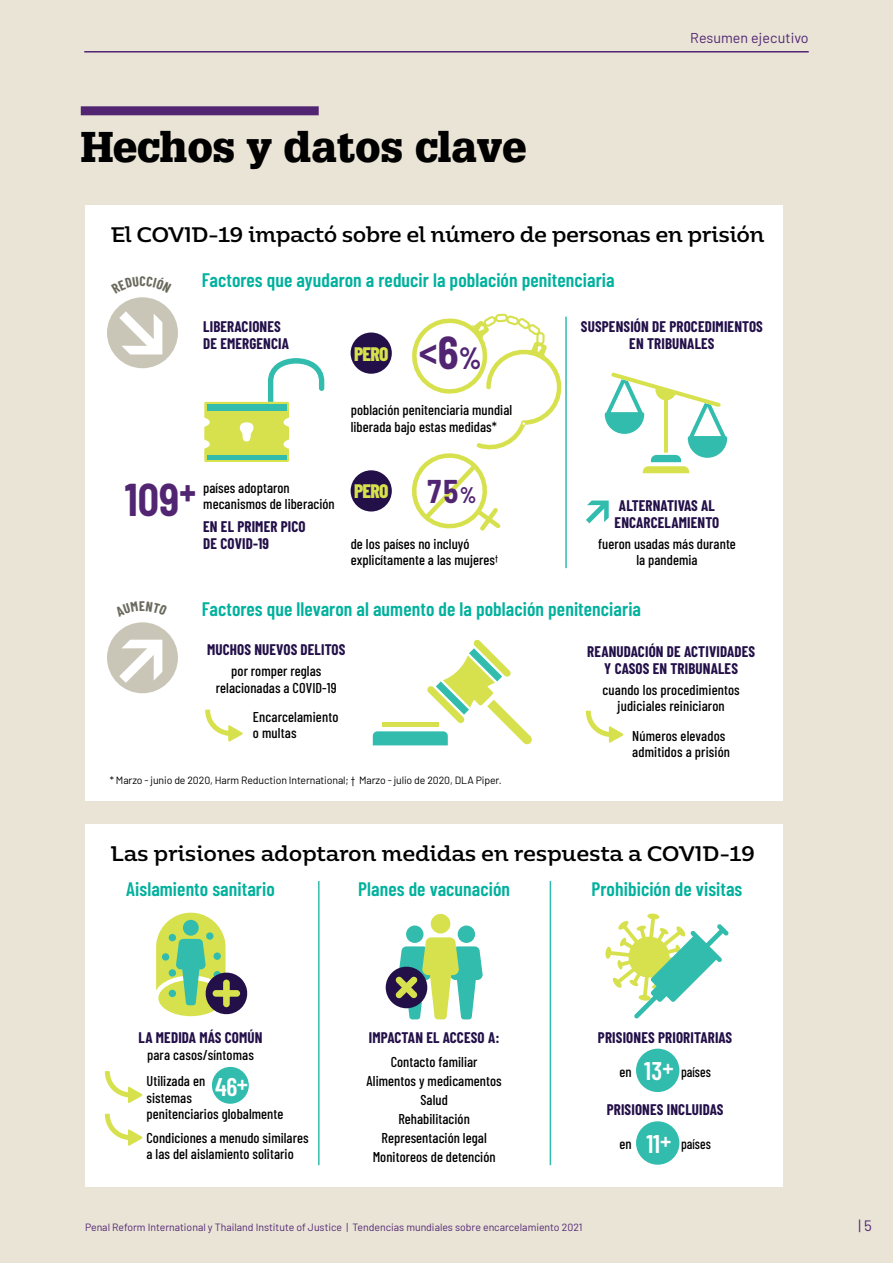
<style>
.page{position:relative;width:893px;height:1263px;background:#e9e4d6}
.page>*{position:absolute;margin:0;border:0;box-sizing:border-box;transform-origin:0 0}
.t1{font:700 semi-condensed 44.85px "Barlow";color:#522572;scale:.93 1}
.t2{font:900 42px "Glypha";letter-spacing:-.005em;color:#000}
.t3{font:600 semi-condensed 42px "Barlow";color:#522572;scale:.95 1}
.t4{font:700 semi-condensed 34.05px "Barlow";color:#fff;scale:.93 1}
.t5{font:700 semi-condensed 32.1px "Barlow";color:#522572;scale:.95 1}
.t6{font:600 25.5px "Barlow Condensed";color:#fff}
.t7{font:500 21px "Moreno";letter-spacing:-.025em;color:#000}
.t8{font:600 19.5px "Barlow Condensed";letter-spacing:.005em;color:#00b19d}
.t9{font:800 19.5px "Barlow Condensed";letter-spacing:-.04em;color:#d7e14d}
.t10{font:700 15px/17.2px "Barlow Condensed";letter-spacing:.01em;color:#231049}
.t11{font:15px "Barlow";color:#522572}
.t12{font:500 14.25px/16.5px "Barlow Condensed";letter-spacing:.005em;color:#000}
.t13{font:14.25px "Barlow";letter-spacing:.005em;color:#522572}
.t14{font:500 14.25px "Barlow Condensed";letter-spacing:.005em;color:#000;scale:.93 1}
.t15{font:10.5px "Barlow";color:#522572}
.t16{font:10.5px "Barlow";letter-spacing:-.01em;color:#000}
.s1{font-weight:700;font-size:45px}
.s2{font-size:22.05px}
</style>
<div class="page">
<div style="left:85px;top:205px;width:697px;height:595px;background:#fff"></div>
<div style="left:85px;top:824px;width:697px;height:362px;background:#fff"></div>
<svg style="left:105px;top:1114px;width:38px;height:32px"></svg>
<div style="left:636px;top:1049px;width:43px;height:43px;background:#32bcad;border-radius:50%"></div>
<div style="left:636px;top:1121px;width:43px;height:44px;background:#32bcad;border-radius:50%"></div>
<svg style="left:105px;top:1071px;width:38px;height:32px"></svg>
<div style="left:406px;top:925px;width:17px;height:18px;background:#32bcad;border-radius:50%"></div>
<div style="left:458px;top:925px;width:17px;height:18px;background:#32bcad;border-radius:50%"></div>
<div style="left:431px;top:914px;width:19px;height:19px;background:#d7e14d;border-radius:50%"></div>
<div style="left:386px;top:967px;width:41px;height:41px;background:#231049;border-radius:50%"></div>
<svg style="left:395px;top:937px;width:88px;height:82px"></svg>
<div style="left:154px;top:975px;width:74px;height:46px;border:4px solid #fff;border-radius:50%"></div>
<svg style="left:156px;top:913px;width:92px;height:105px"></svg>
<svg style="left:605px;top:913px;width:124px;height:106px"></svg>
<hr style="left:318px;top:881px;width:2px;height:284px;background:#32bcad">
<hr style="left:550px;top:881px;width:1px;height:284px;background:#32bcad">
<div style="left:107px;top:622px;width:71px;height:71px;background:#cac6b7;border-radius:50%"></div>
<svg style="left:119px;top:640px;width:43px;height:43px"></svg>
<div style="left:107px;top:297px;width:71px;height:71px;background:#cac6b7;border-radius:50%"></div>
<svg style="left:119px;top:311px;width:43px;height:43px"></svg>
<svg style="left:586px;top:711px;width:37px;height:32px"></svg>
<svg style="left:205px;top:710px;width:38px;height:32px"></svg>
<svg style="left:605px;top:372px;width:122px;height:101px"></svg>
<div style="left:351px;top:332px;width:41px;height:42px;background:#231049;border-radius:50%"></div>
<div style="left:351px;top:470px;width:41px;height:41px;background:#231049;border-radius:50%"></div>
<hr style="left:565px;top:317px;width:2px;height:251px;background:#32bcad">
<svg style="left:204px;top:358px;width:120px;height:104px"></svg>
<div style="left:207px;top:405px;width:79px;height:6px;background:#32bcad"></div>
<hr style="left:207px;top:455px;width:79px;height:4px;background:#32bcad">
<svg style="left:373px;top:639px;width:159px;height:106px"></svg>
<div style="left:382px;top:722px;width:56px;height:5px;background:#d7e14d"></div>
<svg style="left:586px;top:500px;width:23px;height:23px"></svg>
<svg style="left:412px;top:313px;width:150px;height:218px"></svg>
<div style="left:212px;top:1067px;width:37px;height:37px;background:#32bcad;border-radius:50%"></div>
<hr style="left:84px;top:51px;width:725px;height:2px;background:#522572">
<div style="left:81px;top:106px;width:238px;height:9px;background:#522572"></div>
<h2 class="t2" style="left:81px;top:122px;width:446px">Hechos y datos clave</h2>
<p class="t13" style="left:690px;top:27px;width:120px">Resumen ejecutivo</p>
<h3 class="t7" style="left:111px;top:216px;width:655px">El COVID-19 impactó sobre el número de personas en prisión</h3>
<h3 class="t8" style="left:202px;top:266px;width:414px">Factores que ayudaron a reducir la población penitenciaria</h3>
<p class="t10" style="left:203px;top:317px;width:87px">LIBERACIONES<br>DE EMERGENCIA</p>
<h3 class="t9" style="left:354px;top:340px;width:36px">PERO</h3>
<h2 class="t3" style="left:419px;top:320px;width:67px">&lt;<span class="s1">6</span><sub>%</sub></h2>
<p class="t12" style="left:351px;top:401px;width:163px">población penitenciaria mundial liberada bajo estas medidas*</p>
<h1 class="t1" style="left:125px;top:468px;width:78px">109<sup>+</sup></h1>
<p class="t12" style="left:203px;top:479px;width:133px">países adoptaron mecanismos de liberación</p>
<p class="t10" style="left:203px;top:517px;width:104px">EN EL PRIMER PICO<br>DE COVID-19</p>
<h3 class="t9" style="left:354px;top:477px;width:36px">PERO</h3>
<h3 class="t5" style="left:428px;top:468px;width:53px">75<span class="s2">%</span></h3>
<p class="t12" style="left:351px;top:534px;width:149px">de los países no incluyó explicítamente a las mujeres<sup>†</sup></p>
<p class="t10" style="left:581px;top:317px;width:184px;text-align:center">SUSPENSIÓN DE PROCEDIMIENTOS<br>EN TRIBUNALES</p>
<p class="t10" style="left:615px;top:496px;width:106px">ALTERNATIVAS AL<br>ENCARCELAMIENTO</p>
<p class="t12" style="left:598px;top:534px;width:139px;text-align:center">fueron usadas más durante la pandemia</p>
<h3 class="t8" style="left:202px;top:595px;width:441px">Factores que llevaron al aumento de la población penitenciaria</h3>
<p class="t10" style="left:207px;top:640px;width:140px">MUCHOS NUEVOS DELITOS</p>
<p class="t12" style="left:216px;top:662px;width:122px;text-align:center">por romper reglas relacionadas a COVID-19</p>
<p class="t12" style="left:253px;top:707px;width:87px">Encarcelamiento o multas</p>
<p class="t16" style="left:110px;top:772px;width:393px">* Marzo - junio de 2020, Harm Reduction International; † Marzo - julio de 2020, DLA Piper.</p>
<p class="t10" style="left:587px;top:642px;width:169px;text-align:center">REANUDACIÓN DE ACTIVIDADES<br>Y CASOS EN TRIBUNALES</p>
<p class="t12" style="left:602px;top:680px;width:139px;text-align:center">cuando los procedimientos judiciales reiniciaron</p>
<p class="t12" style="left:632px;top:726px;width:99px">Números elevados admitidos a prisión</p>
<h3 class="t7" style="left:111px;top:835px;width:646px">Las prisiones adoptaron medidas en respuesta a COVID-19</h3>
<h3 class="t8" style="left:126px;top:875px;width:150px">Aislamiento sanitario</h3>
<h3 class="t8" style="left:358px;top:875px;width:153px">Planes de vacunación</h3>
<h3 class="t8" style="left:592px;top:875px;width:152px">Prohibición de visitas</h3>
<p class="t10" style="left:139px;top:1028px;width:125px">LA MEDIDA MÁS COMÚN</p>
<p class="t12" style="left:147px;top:1045px;width:108px">para casos/síntomas</p>
<p class="t12" style="left:147px;top:1072px;width:138px">Utilizada en<br>sistemas<br>penitenciarios globalmente</p>
<h3 class="t6" style="left:215px;top:1068px;width:35px">46+</h3>
<p class="t12" style="left:147px;top:1128px;width:164px">Condiciones a menudo similares a las del aislamiento solitario</p>
<p class="t10" style="left:369px;top:1028px;width:132px">IMPACTAN EL ACCESO A:</p>
<p class="t12" style="left:367px;top:1051px;width:137px;line-height:19px;text-align:center">Contacto familiar<br>Alimentos y medicamentos<br>Salud<br>Rehabilitación<br>Representación legal<br>Monitoreos de detención</p>
<p class="t10" style="left:598px;top:1028px;width:136px">PRISIONES PRIORITARIAS</p>
<p class="t12" style="left:619px;top:1062px;width:14px">en</p>
<h3 class="t4" style="left:634px;top:1040px;width:39px">XX</h3>
<h3 class="t6" style="left:644px;top:1053px;width:31px">13+</h3>
<p class="t14" style="left:681px;top:1061px;width:34px">países</p>
<p class="t10" style="left:607px;top:1100px;width:118px">PRISIONES INCLUIDAS</p>
<p class="t12" style="left:619px;top:1134px;width:14px">en</p>
<h3 class="t4" style="left:634px;top:1112px;width:39px">XX</h3>
<h3 class="t6" style="left:646px;top:1126px;width:27px">11+</h3>
<p class="t14" style="left:681px;top:1133px;width:34px">países</p>
<p class="t15" style="left:85px;top:1220px;width:499px">Penal Reform International y Thailand Institute of Justice | Tendencias mundiales sobre encarcelamiento 2021</p>
<p class="t11" style="left:858px;top:1215px;width:15px">| 5</p>
</div>
